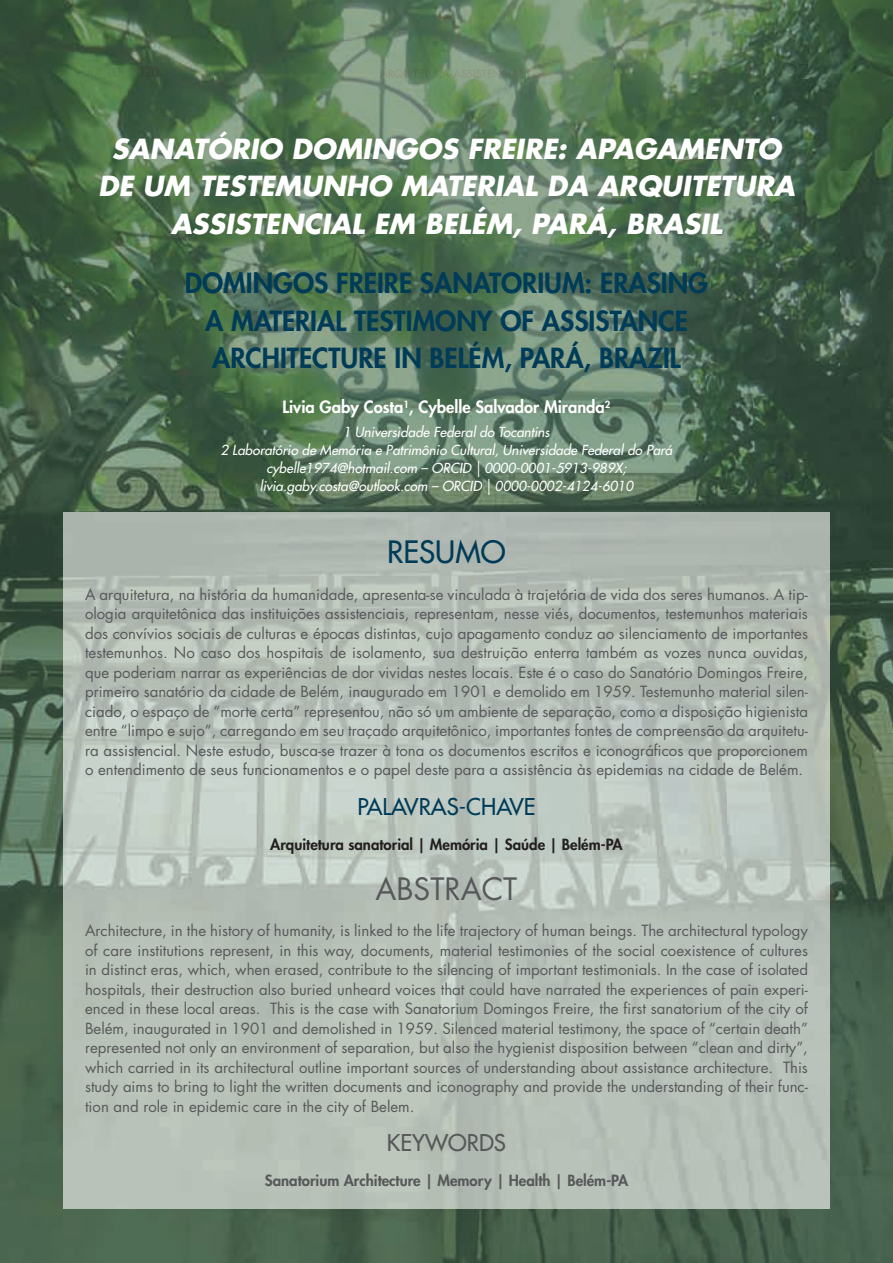
<style>
.page{position:relative;width:893px;height:1263px;background:#fff}
.page>*{position:absolute;margin:0;border:0;box-sizing:border-box;transform-origin:0 0}
.t1{font:30px "Futura Std";color:#57585a}
.t2{font:500 30px "Futura Std";color:#003b57}
.t3{font:italic 700 27px/37.5px "Futura Std";color:#fff;text-align:center}
.t4{font:800 27px/37.5px "Futura Std";color:#003b57;text-align:center}
.t5{font:500 22.5px "Futura Std";color:#003b57}
.t6{font:500 22.5px "Futura Std";color:#57585a}
.t7{font:800 16.5px "Futura Std";color:#fff}
.t8{font:15px/19.5px "Futura Std";color:#57585a;text-align:justify}
.t9{font:800 15px "Futura Std";color:#57585a}
.t10{font:800 15px "Futura Std";color:#231f20}
.t11{font:italic 500 13.5px/18px "Futura Std";color:#fff;text-align:center}
</style>
<div class="page">
<img style="left:0;top:0;width:841px;height:525px">
<img style="left:841px;top:0;width:52px;height:1263px">
<img style="left:0;top:525px;width:104px;height:738px">
<img style="left:789px;top:525px;width:53px;height:738px">
<img style="left:104px;top:1209px;width:685px;height:54px">
<svg style="left:380px;top:69px;width:8px;height:9px"></svg>
<img style="left:389px;top:69px;width:134px;height:9px">
<img style="left:787px;top:64px;width:21px;height:14px">
<img style="left:88px;top:67px;width:32px;height:10px">
<img style="left:126px;top:67px;width:32px;height:10px">
<img style="left:63px;top:512px;width:767px;height:697px">
<h2 class="t3" style="left:98px;top:130px;width:698px">SANATÓRIO DOMINGOS FREIRE: APAGAMENTO<br>DE UM TESTEMUNHO MATERIAL DA ARQUITETURA<br>ASSISTENCIAL EM BELÉM, PARÁ, BRASIL</h2>
<h2 class="t4" style="left:185px;top:264px;width:525px">DOMINGOS FREIRE SANATORIUM: ERASING<br>A MATERIAL TESTIMONY OF ASSISTANCE<br>ARCHITECTURE IN BELÉM, PARÁ, BRAZIL</h2>
<p class="t7" style="left:282px;top:396px;width:329px">Livia Gaby Costa<sup>1</sup>, Cybelle Salvador Miranda<sup>2</sup></p>
<p class="t11" style="left:221px;top:423px;width:453px">1 Universidade Federal do Tocantins<br>2 Laboratório de Memória e Patrimônio Cultural, Universidade Federal do Pará cybelle1974@hotmail.com – ORCID | 0000-0001-5913-989X; livia.gaby.costa@outlook.com – ORCID | 0000-0002-4124-6010</p>
<h1 class="t2" style="left:387px;top:533px;width:120px">RESUMO</h1>
<p class="t8" style="left:85px;top:585px;width:724px">A arquitetura, na história da humanidade, apresenta-se vinculada à trajetória de vida dos seres humanos. A tip&shy;ologia arquitetônica das instituições assistenciais, representam, nesse viés, documentos, testemunhos materiais dos convívios sociais de culturas e épocas distintas, cujo apagamento conduz ao silenciamento de importantes testemunhos. No caso dos hospitais de isolamento, sua destruição enterra também as vozes nunca ouvidas, que poderiam narrar as experiências de dor vividas nestes locais. Este é o caso do Sanatório Domingos Freire, primeiro sanatório da cidade de Belém, inaugurado em 1901 e demolido em 1959. Testemunho material silen&shy;ciado, o espaço de “morte certa” representou, não só um ambiente de separação, como a disposição higienista entre “limpo e sujo”, carregando em seu traçado arquitetônico, importantes fontes de compreensão da arquitetu&shy;ra assistencial. Neste estudo, busca-se trazer à tona os documentos escritos e iconográficos que proporcionem o entendimento de seus funcionamentos e o papel deste para a assistência às epidemias na cidade de Belém.</p>
<h3 class="t5" style="left:357px;top:792px;width:180px">PALAVRAS-CHAVE</h3>
<p class="t10" style="left:270px;top:835px;width:354px">Arquitetura sanatorial | Memória | Saúde | Belém-PA</p>
<h1 class="t1" style="left:376px;top:870px;width:143px">ABSTRACT</h1>
<p class="t8" style="left:85px;top:921px;width:724px">Architecture, in the history of humanity, is linked to the life trajectory of human beings. The architectural typology of care institutions represent, in this way, documents, material testimonies of the social coexistence of cultures in distinct eras, which, when erased, contribute to the silencing of important testimonials. In the case of isolated hospitals, their destruction also buried unheard voices that could have narrated the experiences of pain experi&shy;enced in these local areas. This is the case with Sanatorium Domingos Freire, the first sanatorium of the city of Belém, inaugurated in 1901 and demolished in 1959. Silenced material testimony, the space of “certain death” represented not only an environment of separation, but also the hygienist disposition between “clean and dirty”, which carried in its architectural outline important sources of understanding about assistance architecture. This study aims to bring to light the written documents and iconography and provide the understanding of their func&shy;tion and role in epidemic care in the city of Belem.</p>
<h3 class="t6" style="left:387px;top:1129px;width:121px">KEYWORDS</h3>
<p class="t9" style="left:265px;top:1171px;width:365px">Sanatorium Architecture | Memory | Health | Belém-PA</p>
</div>
